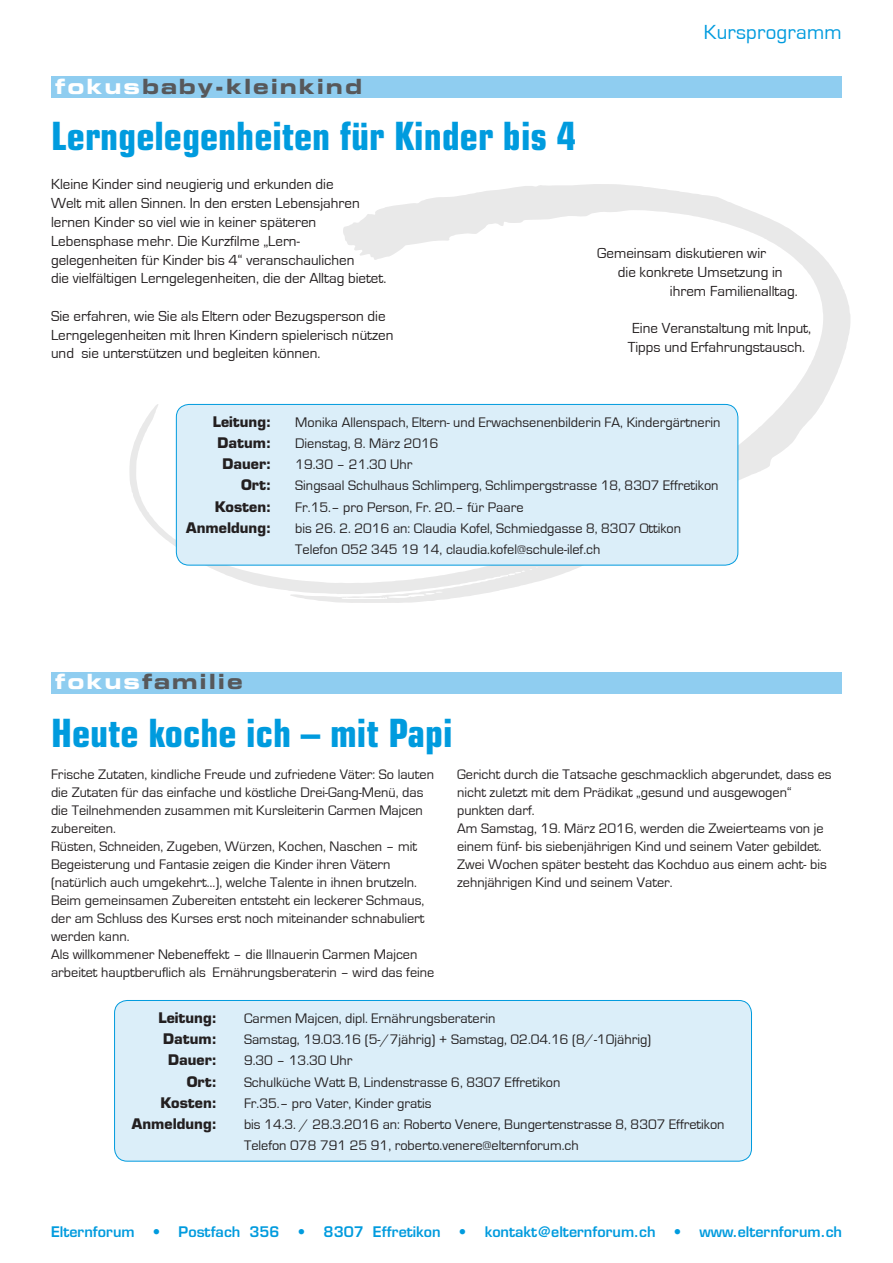
<style>
.page{position:relative;width:893px;height:1263px;background:#fff}
.page>*{position:absolute;margin:0;border:0;box-sizing:border-box;transform-origin:0 0}
.t1{font:700 condensed 39px "Eurostile";color:#009bde}
.t2{font:21px "Eurostile Bold Extended Two";letter-spacing:.09em;color:#57585a}
.t3{font:21px "Eurostile";letter-spacing:.01em;color:#009bde}
.t4{font:15px/18.8px "Eurostile";color:#231f20}
.t5{font:14.25px/18px "Eurostile";color:#231f20}
.t6{font:700 14.25px "Eurostile";color:#231f20}
.t7{font:600 14.25px "Eurostile";color:#009bde}
.s1{color:#fff}
</style>
<div class="page">
<svg style="left:129px;top:184px;width:721px;height:419px"></svg>
<svg style="left:342px;top:592px;width:101px;height:7px"></svg>
<svg style="left:508px;top:568px;width:30px;height:7px"></svg>
<div style="left:51px;top:672px;width:791px;height:21px;background:#8fcdf0"></div>
<div style="left:115px;top:1000px;width:636px;height:161px;background:#dbeef9;border-radius:13px"></div>
<div style="left:114px;top:1000px;width:638px;height:161px;border:1px solid #009bde;border-radius:13px"></div>
<div style="left:51px;top:77px;width:791px;height:21px;background:#8fcdf0"></div>
<div style="left:176px;top:404px;width:562px;height:161px;background:#dbeef9;border-radius:13px"></div>
<div style="left:176px;top:404px;width:562px;height:162px;border:1px solid #009bde;border-radius:13px"></div>
<h2 class="t2" style="left:55px;top:72px;width:308px"><span class="s1">fokus</span>baby-kleinkind</h2>
<h1 class="t1" style="left:51px;top:112px;width:527px">Lerngelegenheiten für Kinder bis 4</h1>
<p class="t4" style="left:51px;top:175px;width:337px">Kleine Kinder sind neugierig und erkunden die<br>Welt mit allen Sinnen. In den ersten Lebensjahren lernen Kinder so viel wie in keiner späteren Lebensphase mehr. Die Kurzfilme „Lern&shy;gelegenheiten für Kinder bis 4“ veranschaulichen<br>die vielfältigen Lerngelegenheiten, die der Alltag bietet.</p>
<p class="t4" style="left:51px;top:307px;width:344px">Sie erfahren, wie Sie als Eltern oder Bezugsperson die<br>Lerngelegenheiten mit Ihren Kindern spielerisch nützen und sie unterstützen und begleiten können.</p>
<h2 class="t3" style="left:704px;top:21px;width:140px">Kursprogramm</h2>
<p class="t4" style="left:597px;top:244px;width:170px">Gemeinsam diskutieren wir</p>
<p class="t4" style="left:618px;top:263px;width:166px">die konkrete Umsetzung in</p>
<p class="t4" style="left:670px;top:282px;width:129px">ihrem Familienalltag.</p>
<p class="t4" style="left:628px;top:319px;width:185px;text-align:center">Eine Veranstaltung mit Input,<br>Tipps und Erfahrungstausch.</p>
<p class="t6" style="left:213px;top:413px;width:60px">Leitung:</p>
<p class="t5" style="left:295px;top:413px;width:427px">Monika Allenspach, Eltern- und Erwachsenenbilderin FA, Kindergärtnerin</p>
<p class="t6" style="left:218px;top:434px;width:55px">Datum:</p>
<p class="t5" style="left:295px;top:435px;width:145px">Dienstag, 8. März 2016</p>
<p class="t6" style="left:222px;top:455px;width:50px">Dauer:</p>
<p class="t5" style="left:295px;top:456px;width:119px">19.30 – 21.30 Uhr</p>
<p class="t6" style="left:241px;top:476px;width:32px">Ort:</p>
<p class="t5" style="left:295px;top:477px;width:425px">Singsaal Schulhaus Schlimperg, Schlimpergstrasse 18, 8307 Effretikon</p>
<p class="t6" style="left:215px;top:498px;width:58px">Kosten:</p>
<p class="t5" style="left:295px;top:498px;width:230px">Fr.15.– pro Person, Fr. 20.– für Paare</p>
<p class="t6" style="left:186px;top:519px;width:87px">Anmeldung:</p>
<p class="t5" style="left:295px;top:518px;width:387px;line-height:21.1px">bis 26. 2. 2016 an: Claudia Kofel, Schmiedgasse 8, 8307 Ottikon<br>Telefon 052 345 19 14, claudia.kofel@schule-ilef.ch</p>
<h2 class="t2" style="left:55px;top:666px;width:189px"><span class="s1">fokus</span>familie</h2>
<h1 class="t1" style="left:51px;top:709px;width:403px">Heute koche ich – mit Papi</h1>
<p class="t5" style="left:51px;top:765px;width:385px">Frische Zutaten, kindliche Freude und zufriedene Väter: So lauten die Zutaten für das einfache und köstliche Drei-Gang-Menü, das die Teilnehmenden zusammen mit Kursleiterin Carmen Majcen zubereiten.<br>Rüsten, Schneiden, Zugeben, Würzen, Kochen, Naschen – mit Begeisterung und Fantasie zeigen die Kinder ihren Vätern (natürlich auch umgekehrt…), welche Talente in ihnen brutzeln.<br>Beim gemeinsamen Zubereiten entsteht ein leckerer Schmaus, der am Schluss des Kurses erst noch miteinander schnabuliert werden kann.<br>Als willkommener Nebeneffekt – die Illnauerin Carmen Majcen arbeitet hauptberuflich als Ernährungsberaterin – wird das feine</p>
<p class="t5" style="left:457px;top:765px;width:376px">Gericht durch die Tatsache geschmacklich abgerundet, dass es nicht zuletzt mit dem Prädikat „gesund und ausgewogen“ punkten darf.<br>Am Samstag, 19. März 2016, werden die Zweierteams von je einem fünf- bis siebenjährigen Kind und seinem Vater gebildet.<br>Zwei Wochen später besteht das Kochduo aus einem acht- bis zehnjährigen Kind und seinem Vater.</p>
<p class="t6" style="left:158px;top:1009px;width:60px">Leitung:</p>
<p class="t5" style="left:244px;top:1009px;width:253px">Carmen Majcen, dipl. Ernährungsberaterin</p>
<p class="t6" style="left:163px;top:1030px;width:55px">Datum:</p>
<p class="t5" style="left:244px;top:1031px;width:409px">Samstag, 19.03.16 (5-/7jährig) + Samstag, 02.04.16 (8/-10jährig)</p>
<p class="t6" style="left:168px;top:1051px;width:50px">Dauer:</p>
<p class="t5" style="left:244px;top:1052px;width:110px">9.30 – 13.30 Uhr</p>
<p class="t6" style="left:187px;top:1072px;width:32px">Ort:</p>
<p class="t5" style="left:244px;top:1073px;width:318px">Schulküche Watt B, Lindenstrasse 6, 8307 Effretikon</p>
<p class="t6" style="left:161px;top:1094px;width:58px">Kosten:</p>
<p class="t5" style="left:244px;top:1094px;width:189px">Fr.35.– pro Vater, Kinder gratis</p>
<p class="t6" style="left:132px;top:1115px;width:87px">Anmeldung:</p>
<p class="t5" style="left:244px;top:1114px;width:482px;line-height:21.1px">bis 14.3. / 28.3.2016 an: Roberto Venere, Bungertenstrasse 8, 8307 Effretikon<br>Telefon 078 791 25 91, roberto.venere@elternforum.ch</p>
<p class="t7" style="left:51px;top:1222px;width:85px">Elternforum</p>
<p class="t7" style="left:153px;top:1222px;width:128px">• Postfach 356</p>
<p class="t7" style="left:298px;top:1222px;width:144px">• 8307 Effretikon</p>
<p class="t7" style="left:459px;top:1222px;width:198px">• kontakt@elternforum.ch</p>
<p class="t7" style="left:674px;top:1222px;width:170px">• www.elternforum.ch</p>
</div>
